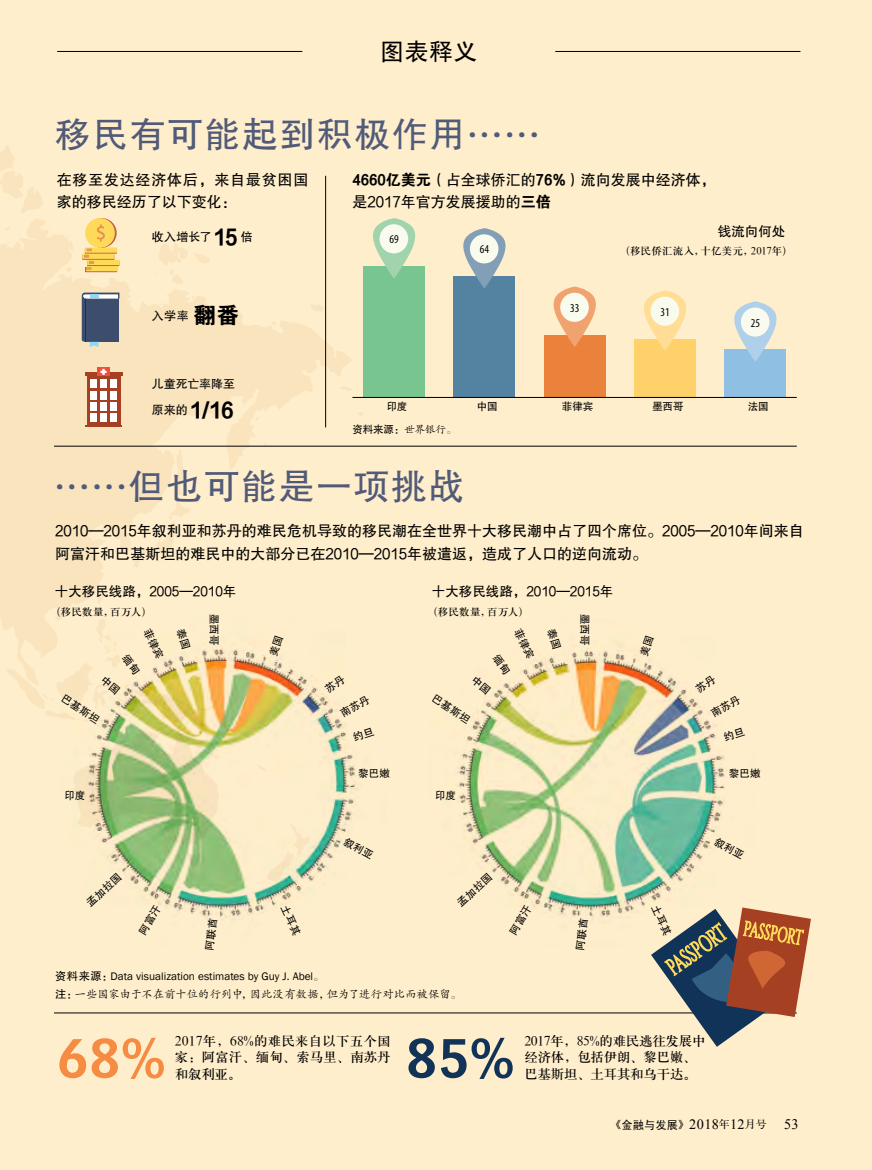
<style>
.page{position:relative;width:872px;height:1170px;background:#fff}
.page>*{position:absolute;margin:0;border:0;box-sizing:border-box;transform-origin:0 0}
.t1{font:700 54px "Vectora LT Std";color:#f68b43}
.t2{font:700 54px "Vectora LT Std";color:#113358}
.t3{font:36px "FZHTK GBK1 0";letter-spacing:.04em;color:#515b79}
.t4{font:24px "Sim Hei";color:#000}
.t5{font:22.5px "FZDHTJW GB1 0";color:#000}
.t6{font:15px/22.5px "FZHTJW GB1 0";color:#000}
.t7{font:15px/22.5px "FZHTJW GB1 0";letter-spacing:.05em;color:#000}
.t8{font:14.25px "Times New Roman";letter-spacing:.02em;color:#000}
.t9{font:13.5px/16.5px "H Ya 3 gj";letter-spacing:-.02em;color:#000;text-align:justify}
.t10{font:13.5px "FZHTJW GB1 0";color:#000}
.t11{font:12px "FZHTJW GB1 0";color:#000}
.t12{font:condensed 12px "Myriad Pro";color:#000}
.t13{font:11.25px "Franklin Gothic";color:#000}
.t14{font:11.25px "FZKTK GBK1 0";letter-spacing:.005em;color:#000}
.t15{font:10.5px/23px "FZHTJW GB1 0";letter-spacing:-.01em;color:#000}
.t16{font:10.5px "H Ya 3 gj";letter-spacing:.015em;color:#000}
.s1{font-family:"FZDHTJW GB1 0"}
.s2{font-family:"FZDHTJW GB1 0";font-size:22.5px}
.s3{font-family:"FZKTK GBK1 0"}
.s4{font-family:"FZHTK GBK1 0"}
.s5{font-family:"FZHTK GBK1 0";font-size:10.05px}
.s6{font-family:"Sim Hei";font-size:11.55px}
.s7{font-family:"FZS3 K GBK1 0";font-size:10.65px}
.s8{font-size:14.55px}
</style>
<div class="page">
<div style="left:0;top:0;width:872px;height:1169px;background:#ffeecb"></div>
<svg style="left:0;top:217px;width:352px;height:401px"></svg>
<svg style="left:0;top:145px;width:42px;height:68px"></svg>
<svg style="left:310px;top:303px;width:14px;height:9px"></svg>
<svg style="left:97px;top:593px;width:6px;height:12px"></svg>
<svg style="left:341px;top:385px;width:11px;height:6px"></svg>
<svg style="left:66px;top:267px;width:6px;height:6px"></svg>
<svg style="left:271px;top:321px;width:6px;height:5px"></svg>
<svg style="left:358px;top:412px;width:5px;height:4px"></svg>
<svg style="left:255px;top:416px;width:4px;height:5px"></svg>
<svg style="left:6px;top:227px;width:4px;height:4px"></svg>
<svg style="left:192px;top:295px;width:3px;height:5px"></svg>
<svg style="left:263px;top:442px;width:9px;height:6px"></svg>
<svg style="left:153px;top:242px;width:58px;height:42px"></svg>
<svg style="left:131px;top:444px;width:84px;height:123px"></svg>
<hr style="left:54px;top:1012px;width:742px;height:1px;background:#000">
<hr style="left:325px;top:176px;width:1px;height:251px;background:#000">
<hr style="left:54px;top:446px;width:742px;height:1px;background:#000">
<div style="left:87px;top:376px;width:33px;height:49px;background:#a64023"></div>
<hr style="left:85px;top:425px;width:37px;height:1px;background:#a64023">
<div style="left:100px;top:379px;width:7px;height:9px;background:#fefeff"></div>
<div style="left:91px;top:379px;width:6px;height:9px;background:#fefeff"></div>
<div style="left:110px;top:379px;width:6px;height:9px;background:#fefeff"></div>
<div style="left:100px;top:391px;width:7px;height:9px;background:#fefeff"></div>
<div style="left:91px;top:391px;width:6px;height:9px;background:#fefeff"></div>
<div style="left:110px;top:391px;width:6px;height:9px;background:#fefeff"></div>
<div style="left:100px;top:402px;width:7px;height:9px;background:#fefeff"></div>
<div style="left:91px;top:402px;width:6px;height:9px;background:#fefeff"></div>
<div style="left:110px;top:402px;width:6px;height:9px;background:#fefeff"></div>
<div style="left:91px;top:412px;width:6px;height:9px;background:#fefeff"></div>
<div style="left:110px;top:412px;width:6px;height:9px;background:#fefeff"></div>
<div style="left:100px;top:412px;width:7px;height:9px;background:#fefeff"></div>
<hr style="left:85px;top:372px;width:37px;height:4px;background:#a64023">
<div style="left:97px;top:367px;width:13px;height:9px;background:#f04d3d"></div>
<svg style="left:100px;top:369px;width:6px;height:6px"></svg>
<div style="left:85px;top:267px;width:32px;height:5px;background:#d37d47"></div>
<div style="left:86px;top:266px;width:32px;height:5px;background:#ffd959"></div>
<div style="left:87px;top:261px;width:32px;height:5px;background:#c96743"></div>
<div style="left:87px;top:260px;width:32px;height:5px;background:#ffd959"></div>
<div style="left:82px;top:254px;width:32px;height:6px;background:#ce7555"></div>
<div style="left:82px;top:254px;width:32px;height:5px;background:#ffd959"></div>
<svg style="left:85px;top:248px;width:32px;height:6px"></svg>
<div style="left:85px;top:247px;width:32px;height:6px;background:#ffd959"></div>
<svg style="left:87px;top:218px;width:30px;height:30px"></svg>
<div style="left:85px;top:218px;width:30px;height:30px;background:#ffd959;border-radius:50%"></div>
<svg style="left:97px;top:224px;width:8px;height:17px"></svg>
<svg style="left:80px;top:248px;width:14px;height:24px"></svg>
<div style="left:363px;top:266px;width:62px;height:131px;background:#78c58f"></div>
<div style="left:453px;top:276px;width:62px;height:121px;background:#5482a1"></div>
<div style="left:544px;top:335px;width:61px;height:62px;background:#eb823c"></div>
<div style="left:634px;top:339px;width:62px;height:58px;background:#ffd16b"></div>
<div style="left:724px;top:349px;width:62px;height:48px;background:#8fbfe3"></div>
<hr style="left:352px;top:397px;width:444px;height:1px;background:#000">
<svg style="left:373px;top:218px;width:43px;height:60px"></svg>
<div style="left:379px;top:224px;width:29px;height:29px;background:#f9fbef;border-radius:50%"></div>
<svg style="left:463px;top:228px;width:43px;height:61px"></svg>
<div style="left:470px;top:234px;width:28px;height:29px;background:#f9fbef;border-radius:50%"></div>
<svg style="left:553px;top:286px;width:43px;height:61px"></svg>
<div style="left:560px;top:293px;width:29px;height:29px;background:#f9fbef;border-radius:50%"></div>
<svg style="left:644px;top:290px;width:43px;height:61px"></svg>
<div style="left:650px;top:296px;width:29px;height:30px;background:#f9fbef;border-radius:50%"></div>
<svg style="left:734px;top:301px;width:43px;height:61px"></svg>
<div style="left:741px;top:307px;width:28px;height:29px;background:#f9fbef;border-radius:50%"></div>
<svg style="left:82px;top:292px;width:37px;height:55px;background:#596881"></svg>
<hr style="left:57px;top:51px;width:245px;height:1px;background:#000">
<hr style="left:555px;top:51px;width:245px;height:1px;background:#000">
<img style="left:107px;top:617px;width:250px;height:303px">
<img style="left:457px;top:651px;width:268px;height:266px">
<svg style="left:268px;top:602px;width:35px;height:54px"></svg>
<svg style="left:324px;top:674px;width:33px;height:43px"></svg>
<svg style="left:352px;top:727px;width:5px;height:15px"></svg>
<svg style="left:334px;top:836px;width:23px;height:32px"></svg>
<svg style="left:205px;top:918px;width:13px;height:2px"></svg>
<svg style="left:281px;top:904px;width:21px;height:16px"></svg>
<svg style="left:138px;top:904px;width:24px;height:16px"></svg>
<svg style="left:1px;top:612px;width:247px;height:232px"></svg>
<svg style="left:620px;top:651px;width:34px;height:5px"></svg>
<svg style="left:694px;top:674px;width:31px;height:43px"></svg>
<svg style="left:723px;top:727px;width:2px;height:15px"></svg>
<svg style="left:676px;top:836px;width:49px;height:32px"></svg>
<svg style="left:651px;top:904px;width:160px;height:142px"></svg>
<svg style="left:509px;top:904px;width:23px;height:13px"></svg>
<svg style="left:471px;top:651px;width:64px;height:43px"></svg>
<h3 class="t4" style="left:380px;top:39px;width:99px">图表释义</h3>
<h2 class="t3" style="left:55px;top:115px;width:487px">移民有可能起到积极作用……</h2>
<p class="t6" style="left:352px;top:168px;width:365px"><span class="s1">4660亿美元</span>（占全球侨汇的<span class="s1">76%</span>）流向发展中经济体，是2017年官方发展援助的<span class="s1">三倍</span></p>
<p class="t11" style="left:152px;top:230px;width:102px">收入增长了 <span class="s2">15</span> 倍</p>
<p class="t7" style="left:57px;top:168px;width:253px">在移至发达经济体后，来自最贫困国家的移民经历了以下变化：</p>
<p class="t10" style="left:718px;top:223px;width:69px">钱流向何处</p>
<p class="t16" style="left:620px;top:245px;width:174px">（移民侨汇流入，十亿美元，2017年）</p>
<p class="t12" style="left:389px;top:233px;width:11px">69</p>
<p class="t12" style="left:480px;top:243px;width:11px">64</p>
<p class="t11" style="left:152px;top:309px;width:89px">入学率 <span class="s2">翻番</span></p>
<p class="t11" style="left:152px;top:377px;width:85px">儿童死亡率降至</p>
<h3 class="t5" style="left:152px;top:398px;width:83px"><sup>原来的</sup> 1/16</h3>
<p class="t12" style="left:570px;top:301px;width:11px">33</p>
<p class="t12" style="left:660px;top:305px;width:11px">31</p>
<p class="t12" style="left:751px;top:316px;width:11px">25</p>
<p class="t15" style="left:352px;top:395px;width:106px;text-indent:34px">印度<br>资料来源：<span class="s3">世界银行。</span></p>
<p class="t15" style="left:477px;top:395px;width:22px">中国</p>
<p class="t15" style="left:562px;top:395px;width:33px">菲律宾</p>
<p class="t15" style="left:652px;top:395px;width:33px">墨西哥</p>
<p class="t15" style="left:748px;top:395px;width:22px">法国</p>
<h2 class="t3" style="left:54px;top:466px;width:412px">……但也可能是一项挑战</h2>
<p class="t6" style="left:55px;top:520px;width:750px">2010—2015年叙利亚和苏丹的难民危机导致的移民潮在全世界十大移民潮中占了四个席位。2005—2010年间来自阿富汗和巴基斯坦的难民中的大部分已在2010—2015年被遣返，造成了人口的逆向流动。</p>
<p class="t10" style="left:55px;top:583px;width:183px">十大移民线路，2005—2010年</p>
<p class="t16" style="left:51px;top:606px;width:102px">（移民数量，百万人）</p>
<p class="t15" style="left:225px;top:613px;width:33px;rotate:90deg">墨西哥</p>
<p class="t10" style="left:432px;top:583px;width:183px">十大移民线路，2010—2015年</p>
<p class="t16" style="left:428px;top:606px;width:102px">（移民数量，百万人）</p>
<p class="t15" style="left:596px;top:613px;width:33px;rotate:90deg">墨西哥</p>
<p class="t15" style="left:69px;top:687px;width:45px;rotate:33deg">巴基斯坦</p>
<p class="t15" style="left:439px;top:687px;width:45px;rotate:33deg">巴基斯坦</p>
<p class="t15" style="left:358px;top:762px;width:33px">黎巴嫩</p>
<p class="t15" style="left:729px;top:762px;width:33px">黎巴嫩</p>
<p class="t15" style="left:64px;top:783px;width:22px">印度</p>
<p class="t15" style="left:435px;top:783px;width:22px">印度</p>
<p class="t15" style="left:80px;top:896px;width:45px;rotate:-43deg">孟加拉国</p>
<p class="t15" style="left:451px;top:896px;width:45px;rotate:-43deg">孟加拉国</p>
<p class="t13" style="left:55px;top:969px;width:271px"><span class="s4">资料来源：</span>Data visualization estimates by Guy J. Abel<span class="s3">。</span></p>
<p class="t14" style="left:55px;top:988px;width:408px"><span class="s4">注：</span>一些国家由于不在前十位的行列中，因此没有数据，但为了进行对比而被保留。</p>
<p class="t9" style="left:175px;top:1032px;width:217px">2017年，68%的难民来自以下五个国家：阿富汗、缅甸、索马里、南苏丹和叙利亚。</p>
<p class="t9" style="left:524px;top:1032px;width:183px">2017年，85%的难民逃往发展中经济体，包括伊朗、黎巴嫩、</p>
<h1 class="t1" style="left:57px;top:1025px;width:110px">68%</h1>
<h1 class="t2" style="left:406px;top:1025px;width:110px">85%</h1>
<p class="t9" style="left:524px;top:1065px;width:174px">巴基斯坦、土耳其和乌干达。</p>
<p class="t8" style="left:612px;top:1114px;width:188px"><span class="s5">《</span><span class="s6">金融与发展</span><span class="s5">》</span> 2018<span class="s7">年</span>12<span class="s7">月号</span> <span class="s8">53</span></p>
</div>
